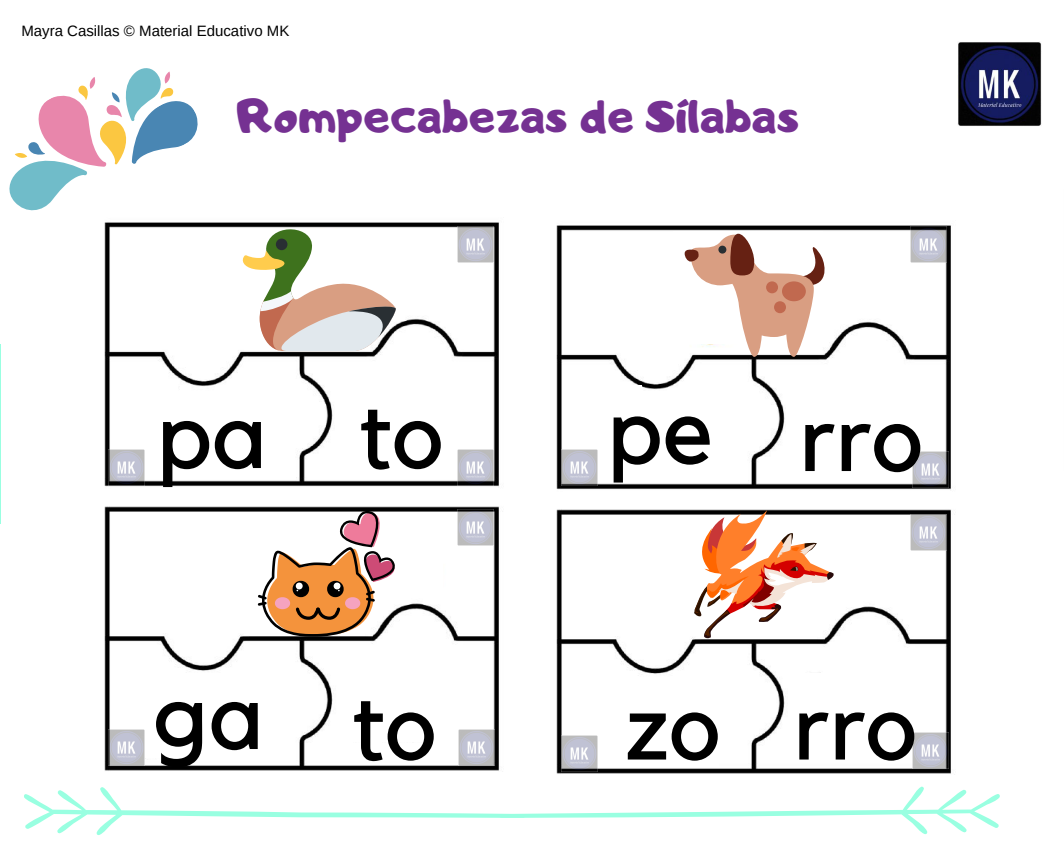
<style>
.page{position:relative;width:1064px;height:851px;background:#fff}
.page>*{position:absolute;margin:0;border:0;box-sizing:border-box;transform-origin:0 0}
.t1{font:96px "Kollektif";color:#000}
.t2{font:48px "Adigiana Toybox";color:#753192}
.t3{font:15px "Arimo";color:#000}
</style>
<div class="page">
<img style="left:957px;top:42px;width:84px;height:84px">
<hr style="left:0;top:344px;width:1px;height:179px;background:#99ffe1">
<img style="left:104px;top:222px;width:395px;height:549px">
<img style="left:457px;top:227px;width:36px;height:36px">
<img style="left:556px;top:225px;width:395px;height:549px">
<img style="left:457px;top:509px;width:36px;height:36px">
<img style="left:910px;top:227px;width:36px;height:36px">
<img style="left:910px;top:514px;width:36px;height:36px">
<div style="left:226px;top:229px;width:140px;height:115px;background:#fff"></div>
<div style="left:673px;top:232px;width:149px;height:112px;background:#fff"></div>
<div style="left:604px;top:520px;width:212px;height:113px;background:#fff"></div>
<div style="left:692px;top:545px;width:213px;height:46px;background:#fff"></div>
<div style="left:230px;top:545px;width:212px;height:46px;background:#fff"></div>
<div style="left:162px;top:514px;width:140px;height:116px;background:#fff"></div>
<div style="left:150px;top:391px;width:101px;height:85px;background:#fff"></div>
<div style="left:130px;top:380px;width:48px;height:40px;background:#fff"></div>
<div style="left:334px;top:383px;width:124px;height:85px;background:#fff"></div>
<div style="left:786px;top:392px;width:124px;height:84px;background:#fff"></div>
<div style="left:788px;top:672px;width:123px;height:85px;background:#fff"></div>
<div style="left:345px;top:657px;width:124px;height:85px;background:#fff"></div>
<div style="left:130px;top:672px;width:152px;height:85px;background:#fff"></div>
<div style="left:566px;top:682px;width:152px;height:84px;background:#fff"></div>
<div style="left:581px;top:391px;width:152px;height:85px;background:#fff"></div>
<div style="left:599px;top:385px;width:42px;height:24px;background:#fff"></div>
<img style="left:457px;top:449px;width:36px;height:36px">
<img style="left:108px;top:449px;width:36px;height:36px">
<img style="left:108px;top:729px;width:36px;height:36px">
<img style="left:458px;top:730px;width:36px;height:36px">
<img style="left:561px;top:735px;width:36px;height:36px">
<img style="left:912px;top:732px;width:36px;height:36px">
<img style="left:912px;top:451px;width:36px;height:36px">
<img style="left:561px;top:449px;width:36px;height:36px">
<svg style="left:9px;top:68px;width:197px;height:155px"></svg>
<svg style="left:24px;top:786px;width:976px;height:49px"></svg>
<svg style="left:241px;top:222px;width:155px;height:129px"></svg>
<div style="left:276px;top:238px;width:11px;height:12px;background:#292f33;border-radius:50%"></div>
<svg style="left:684px;top:229px;width:141px;height:128px"></svg>
<svg style="left:258px;top:510px;width:140px;height:126px"></svg>
<svg style="left:693px;top:510px;width:140px;height:128px"></svg>
<p class="t3" style="left:21px;top:22px;width:269px">Mayra Casillas © Material Educativo MK</p>
<h2 class="t2" style="left:236px;top:84px;width:563px">Rompecabezas de Sílabas</h2>
<h1 class="t1" style="left:158px;top:390px;width:286px">pa to</h1>
<h1 class="t1" style="left:608px;top:393px;width:315px">pe rro</h1>
<h1 class="t1" style="left:152px;top:676px;width:285px">ga to</h1>
<h1 class="t1" style="left:625px;top:681px;width:292px">zo rro</h1>
</div>
